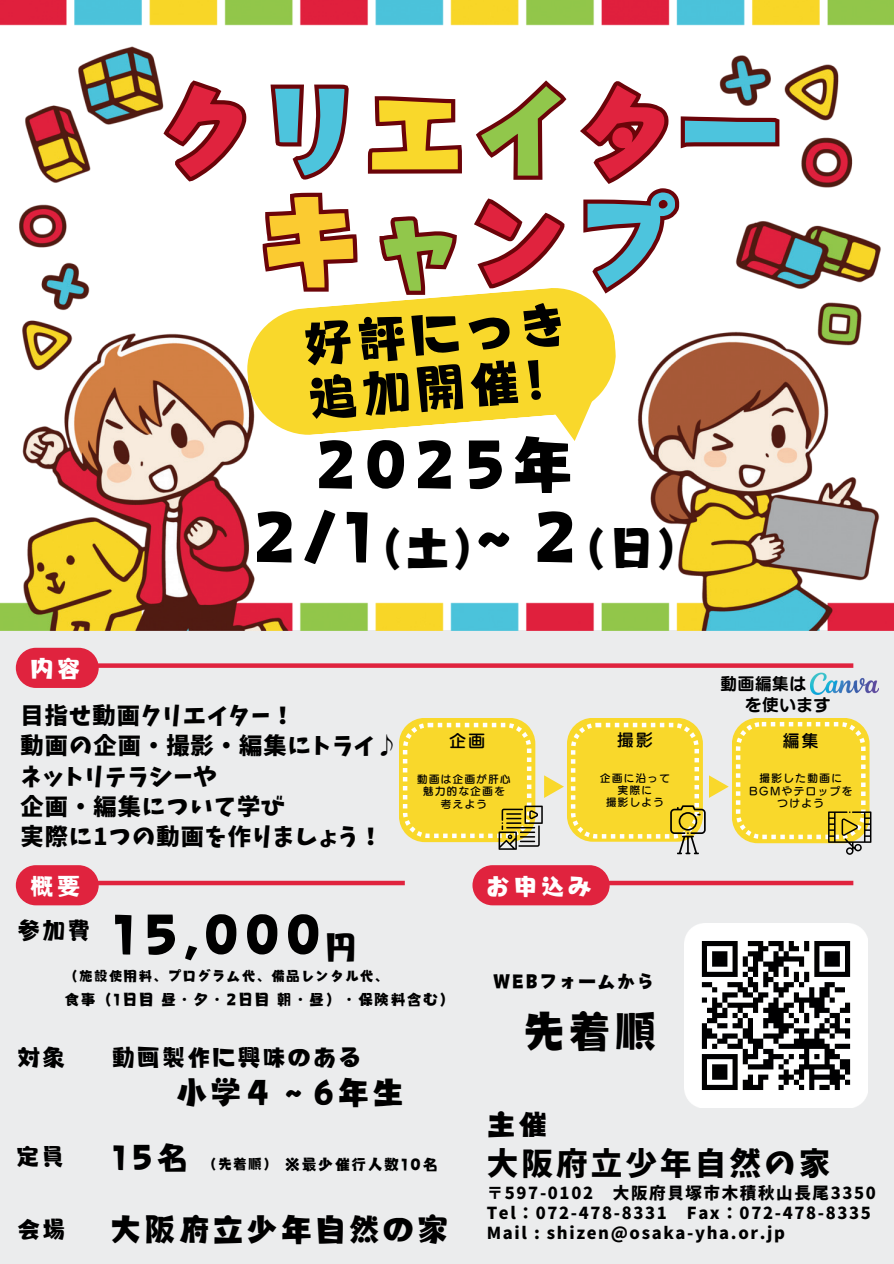
<style>
.page{position:relative;width:894px;height:1264px;background:#fff}
.page>*{position:absolute;margin:0;border:0;box-sizing:border-box;transform-origin:0 0}
.t1{font:111.15px/111.3px "Canva Joyful JP";letter-spacing:.045em;color:#e0233e;text-align:center}
.t2{font:66.75px "Canva Joyful JP";letter-spacing:.09em;color:#000}
.t3{font:55.35px "Canva Joyful JP";color:#000}
.t4{font:54.3px/54px "Canva Joyful JP";color:#000}
.t5{font:49.35px "Canva Joyful JP";color:#000}
.t6{font:46.35px "Canva Joyful JP";color:#000}
.t7{font:34.35px "Canva Joyful JP";letter-spacing:.09em;color:#000}
.t8{font:31.5px "Keifont";letter-spacing:.1em;color:#000}
.t9{font:31.5px "Canva Joyful JP";color:#000}
.t10{font:25.5px "Canva Joyful JP";letter-spacing:.165em;color:#fff}
.t11{font:25.35px "Canva Joyful JP";letter-spacing:.09em;color:#000}
.t12{font:23.25px/30.3px "Keifont";letter-spacing:.045em;color:#000}
.t13{font:19.5px "Canva Joyful JP";letter-spacing:.1em;color:#000}
.t14{font:16.65px "Canva UD Marugo Large Pr 6 N DB";color:#000}
.t15{font:16.5px/20.2px "Keifont";letter-spacing:.1em;color:#000}
.t16{font:16.5px/21.3px "UD Marugo Large Pr 6 N B";letter-spacing:.045em;color:#000}
.t17{font:16.5px "Canva Joyful JP";letter-spacing:.1em;color:#000}
.t18{font:16.5px "Canva UD Marugo Large Pr 6 N DB";color:#000}
.t19{font:16.35px "Canva Joyful JP";letter-spacing:.09em;color:#000}
.t20{font:15px "Canva Joyful JP";color:#000}
.t21{font:14.85px "Canva Joyful JP";letter-spacing:.09em;color:#000}
.t22{font:10.35px/12.5px "Canva UD Marugo Large Pr 6 N DB";letter-spacing:.15em;color:#000;text-align:center}
.s1{color:#4dc4dd}
.s2{color:#f9d82b}
.s3{color:#91c74b}
.s4{color:#fbcb31}
.s5{font-size:70.35px}
</style>
<div class="page">
<div style="left:0;top:630px;width:893px;height:633px;background:#ebeced"></div>
<img style="left:684px;top:923px;width:183px;height:184px">
<div style="left:16px;top:865px;width:83px;height:40px;background:#e0233e;border-radius:20px"></div>
<div style="left:92px;top:880px;width:312px;height:5px;background:#e0233e"></div>
<div style="left:16px;top:647px;width:83px;height:41px;background:#e0233e;border-radius:20px"></div>
<div style="left:95px;top:663px;width:758px;height:5px;background:#e0233e"></div>
<div style="left:551px;top:880px;width:302px;height:5px;background:#e0233e"></div>
<img style="left:0;top:0;width:893px;height:630px">
<svg style="left:399px;top:718px;width:164px;height:131px"></svg>
<div style="left:567px;top:718px;width:135px;height:123px;background:#f9d82b;border-radius:26px"></div>
<svg style="left:570px;top:722px;width:158px;height:132px"></svg>
<div style="left:731px;top:718px;width:138px;height:125px;background:#f9d82b;border-radius:26px"></div>
<svg style="left:735px;top:722px;width:136px;height:132px"></svg>
<img style="left:809px;top:663px;width:69px;height:32px">
<svg style="left:246px;top:299px;width:370px;height:137px;background:#f8dc48"></svg>
<svg style="left:545px;top:395px;width:49px;height:46px"></svg>
<div style="left:472px;top:865px;width:137px;height:40px;background:#e0233e;border-radius:20px"></div>
<svg style="left:159px;top:62px;width:624px;height:237px"></svg>
<h1 class="t1" style="left:155px;top:67px;width:626px">ク<span class="s1">リ</span><span class="s2">エ</span><span class="s3">イ</span>タ<span class="s1">ー</span><span class="s4">キ</span><span class="s3">ャ</span>ン<span class="s1">プ</span></h1>
<h3 class="t4" style="left:300px;top:314px;width:266px;rotate:-5deg">好評につき追加開催！</h3>
<h2 class="t2" style="left:314px;top:410px;width:259px">2025年</h2>
<h3 class="t5" style="left:252px;top:508px;width:423px"><span class="s5">2/1</span>(土)<span class="s5">～ 2</span>(日)</h3>
<h3 class="t10" style="left:30px;top:648px;width:52px">内容</h3>
<h3 class="t12" style="left:21px;top:699px;width:379px">目指せ動画クリエイター！<br>動画の企画・撮影・編集にトライ♪ネットリテラシーや<br>企画・編集について学び<br>実際に1つの動画を作りましょう！</h3>
<h3 class="t10" style="left:30px;top:865px;width:52px">概要</h3>
<h3 class="t11" style="left:17px;top:909px;width:75px">参加費</h3>
<h3 class="t3" style="left:111px;top:889px;width:246px">15,000<sub>円</sub></h3>
<p class="t18" style="left:449px;top:731px;width:37px">企画</p>
<p class="t22" style="left:417px;top:773px;width:94px">動画は企画が肝心魅力的な企画を考えよう</p>
<p class="t16" style="left:744px;top:673px;width:87px;text-indent:-24px">動画編集は<br>を使います</p>
<p class="t18" style="left:617px;top:731px;width:37px">撮影</p>
<p class="t22" style="left:600px;top:771px;width:71px">企画に沿って実際に<br>撮影しよう</p>
<p class="t22" style="left:749px;top:772px;width:104px">撮影した動画に<br>BGMやテロップをつけよう</p>
<p class="t14" style="left:782px;top:731px;width:37px">編集</p>
<h3 class="t10" style="left:486px;top:865px;width:106px">お申込み</h3>
<p class="t21" style="left:64px;top:964px;width:325px">（施設使用料、プログラム代、備品レンタル代、</p>
<p class="t19" style="left:64px;top:986px;width:391px">食事（1日目 昼・夕・2日目 朝・昼）・保険料含む）</p>
<h3 class="t11" style="left:17px;top:1036px;width:49px">対象</h3>
<h3 class="t11" style="left:112px;top:1036px;width:250px">動画製作に興味のある</h3>
<h3 class="t7" style="left:176px;top:1064px;width:228px">小学４～ 6年生</h3>
<h3 class="t11" style="left:16px;top:1135px;width:49px">定員</h3>
<h3 class="t7" style="left:111px;top:1129px;width:77px">15名</h3>
<p class="t20" style="left:203px;top:1151px;width:75px">（先着順）</p>
<p class="t17" style="left:285px;top:1150px;width:153px">※最少催行人数10名</p>
<h3 class="t11" style="left:17px;top:1208px;width:49px">会場</h3>
<h3 class="t7" style="left:110px;top:1201px;width:339px">大阪府立少年自然の家</h3>
<p class="t13" style="left:493px;top:965px;width:163px">WEBフォームから</p>
<h3 class="t6" style="left:522px;top:993px;width:135px">先着順</h3>
<h3 class="t9" style="left:486px;top:1098px;width:61px">主催</h3>
<h3 class="t8" style="left:486px;top:1138px;width:345px">大阪府立少年自然の家</h3>
<p class="t15" style="left:486px;top:1181px;width:403px">〒597-0102　大阪府貝塚市木積秋山長尾3350<br>Tel：072-478-8331　Fax：072-478-8335　<br>Mail : shizen@osaka-yha.or.jp</p>
</div>
